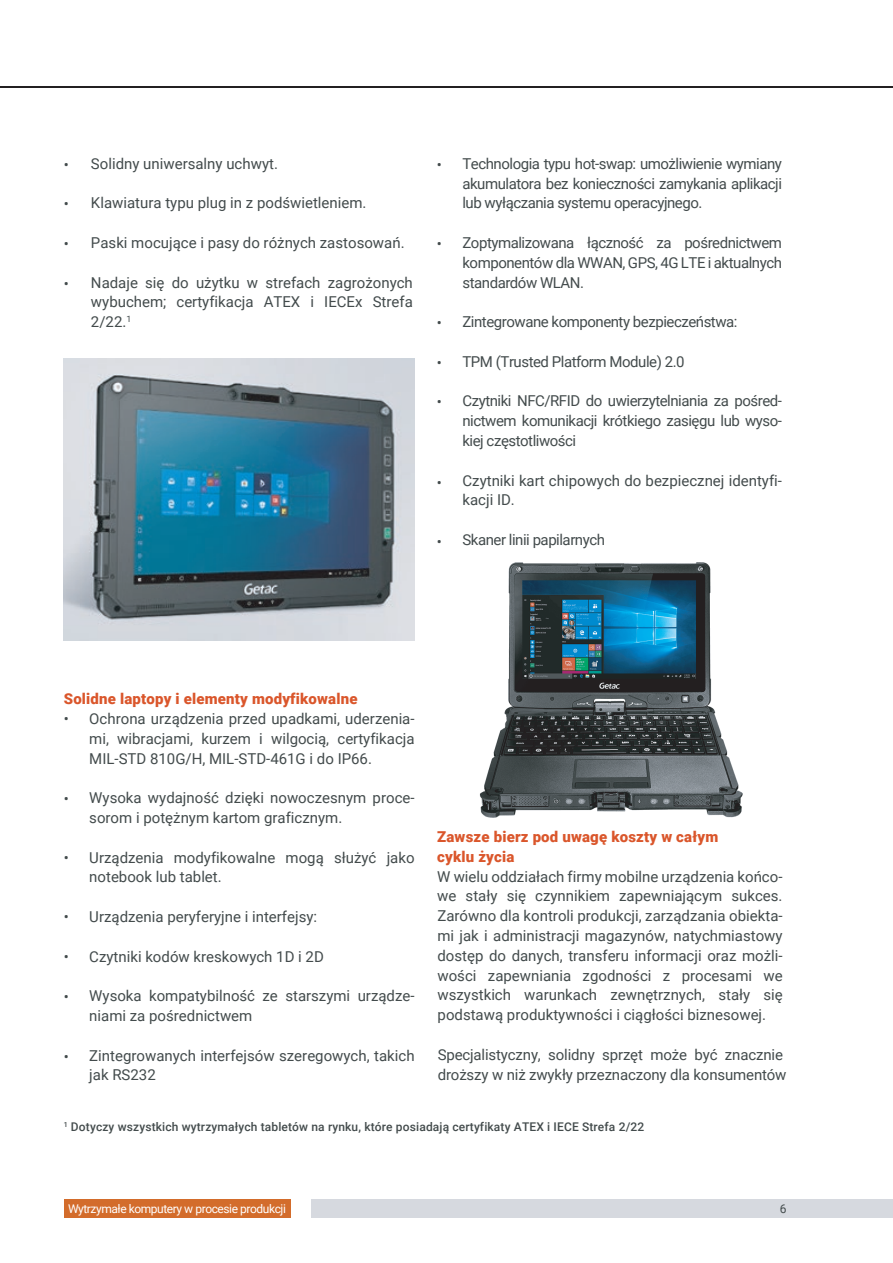
<style>
.page{position:relative;width:893px;height:1263px;background:#fff}
.page>*{position:absolute;margin:0;border:0;box-sizing:border-box;transform-origin:0 0}
.t1{font:15px/19.8px "Roboto";color:#434b4c;text-align:justify}
.t2{font:15px "Roboto";letter-spacing:-.03em;color:#434b4c}
.t3{font:900 15px/19.5px "Roboto";letter-spacing:.01em;color:#da562b}
.t4{font:500 12px "Roboto";letter-spacing:.01em;color:#434b4c}
.t5{font:12px "Roboto";letter-spacing:-.035em;color:#fff}
.t6{font:12px "Roboto";color:#434b4c}
</style>
<div class="page">
<div style="left:312px;top:1199px;width:581px;height:18px;background:#d6d9df"></div>
<div style="left:64px;top:1199px;width:227px;height:18px;background:#d36c2b"></div>
<hr style="left:0;top:86px;width:893px;height:2px;background:#232021">
<img style="left:64px;top:358px;width:351px;height:283px">
<img style="left:479px;top:562px;width:264px;height:256px">
<p class="t1" style="left:64px;top:154px;width:7px">•</p>
<p class="t1" style="left:64px;top:194px;width:7px">•</p>
<p class="t1" style="left:64px;top:233px;width:7px">•</p>
<p class="t1" style="left:64px;top:273px;width:7px">•</p>
<p class="t1" style="left:91px;top:153px;width:188px">Solidny uniwersalny uchwyt.</p>
<p class="t1" style="left:91px;top:193px;width:277px">Klawiatura typu plug in z podświetleniem.</p>
<p class="t1" style="left:91px;top:232px;width:315px">Paski mocujące i pasy do różnych zastosowań.</p>
<p class="t1" style="left:91px;top:272px;width:323px">Nadaje się do użytku w strefach zagrożonych wybuchem; certyfikacja ATEX i IECEx Strefa 2/22.<sup>1</sup></p>
<p class="t1" style="left:437px;top:154px;width:7px">•</p>
<p class="t1" style="left:437px;top:233px;width:7px">•</p>
<p class="t1" style="left:437px;top:312px;width:7px">•</p>
<p class="t1" style="left:437px;top:352px;width:7px">•</p>
<p class="t1" style="left:437px;top:392px;width:7px">•</p>
<p class="t1" style="left:437px;top:472px;width:7px">•</p>
<p class="t1" style="left:437px;top:532px;width:7px">•</p>
<p class="t1" style="left:462px;top:153px;width:321px">Technologia typu hot-swap: umożliwienie wymiany akumulatora bez konieczności zamykania aplikacji lub wyłączania systemu operacyjnego.</p>
<p class="t1" style="left:462px;top:232px;width:321px">Zoptymalizowana łączność za pośrednictwem komponentów dla WWAN, GPS, 4G LTE i aktualnych standardów WLAN.</p>
<p class="t2" style="left:462px;top:311px;width:277px">Zintegrowane komponenty bezpieczeństwa:</p>
<p class="t2" style="left:462px;top:351px;width:224px">TPM (Trusted Platform Module) 2.0</p>
<p class="t1" style="left:462px;top:391px;width:321px">Czytniki NFC/RFID do uwierzytelniania za pośred&shy;nictwem komunikacji krótkiego zasięgu lub wyso&shy;kiej częstotliwości</p>
<p class="t1" style="left:462px;top:470px;width:321px">Czytniki kart chipowych do bezpiecznej identyfi&shy;kacji ID.</p>
<p class="t2" style="left:462px;top:529px;width:144px">Skaner linii papilarnych</p>
<p class="t3" style="left:64px;top:688px;width:295px">Solidne laptopy i elementy modyfikowalne</p>
<p class="t1" style="left:89px;top:708px;width:327px">Ochrona urządzenia przed upadkami, uderzenia&shy;mi, wibracjami, kurzem i wilgocią, certyfikacja MIL-STD 810G/H, MIL-STD-461G i do IP66.</p>
<p class="t1" style="left:89px;top:787px;width:327px">Wysoka wydajność dzięki nowoczesnym proce&shy;sorom i potężnym kartom graficznym.</p>
<p class="t1" style="left:89px;top:847px;width:327px">Urządzenia modyfikowalne mogą służyć jako notebook lub tablet.</p>
<p class="t1" style="left:89px;top:906px;width:229px">Urządzenia peryferyjne i interfejsy:</p>
<p class="t1" style="left:89px;top:946px;width:236px">Czytniki kodów kreskowych 1D i 2D</p>
<p class="t1" style="left:89px;top:985px;width:327px">Wysoka kompatybilność ze starszymi urządze&shy;niami za pośrednictwem</p>
<p class="t1" style="left:89px;top:1045px;width:327px">Zintegrowanych interfejsów szeregowych, takich jak RS232</p>
<p class="t1" style="left:64px;top:708px;width:7px">•</p>
<p class="t1" style="left:64px;top:788px;width:7px">•</p>
<p class="t1" style="left:64px;top:847px;width:7px">•</p>
<p class="t1" style="left:64px;top:906px;width:7px">•</p>
<p class="t1" style="left:64px;top:946px;width:7px">•</p>
<p class="t1" style="left:64px;top:986px;width:7px">•</p>
<p class="t1" style="left:64px;top:1046px;width:7px">•</p>
<p class="t3" style="left:437px;top:826px;width:283px">Zawsze bierz pod uwagę koszty w całym cyklu życia</p>
<p class="t1" style="left:437px;top:866px;width:347px">W wielu oddziałach firmy mobilne urządzenia końco&shy;we stały się czynnikiem zapewniającym sukces.<br>Zarówno dla kontroli produkcji, zarządzania obiekta&shy;mi jak i administracji magazynów, natychmiastowy dostęp do danych, transferu informacji oraz możli&shy;wości zapewniania zgodności z procesami we wszystkich warunkach zewnętrznych, stały się podstawą produktywności i ciągłości biznesowej.</p>
<p class="t1" style="left:438px;top:1044px;width:350px">Specjalistyczny, solidny sprzęt może być znacznie droższy w niż zwykły przeznaczony dla konsumentów</p>
<p class="t4" style="left:64px;top:1118px;width:582px"><sup>1</sup> Dotyczy wszystkich wytrzymałych tabletów na rynku, które posiadają certyfikaty ATEX i IECE Strefa 2/22</p>
<p class="t5" style="left:68px;top:1200px;width:219px">Wytrzymałe komputery w procesie produkcji</p>
<p class="t6" style="left:780px;top:1200px;width:8px">6</p>
</div>
